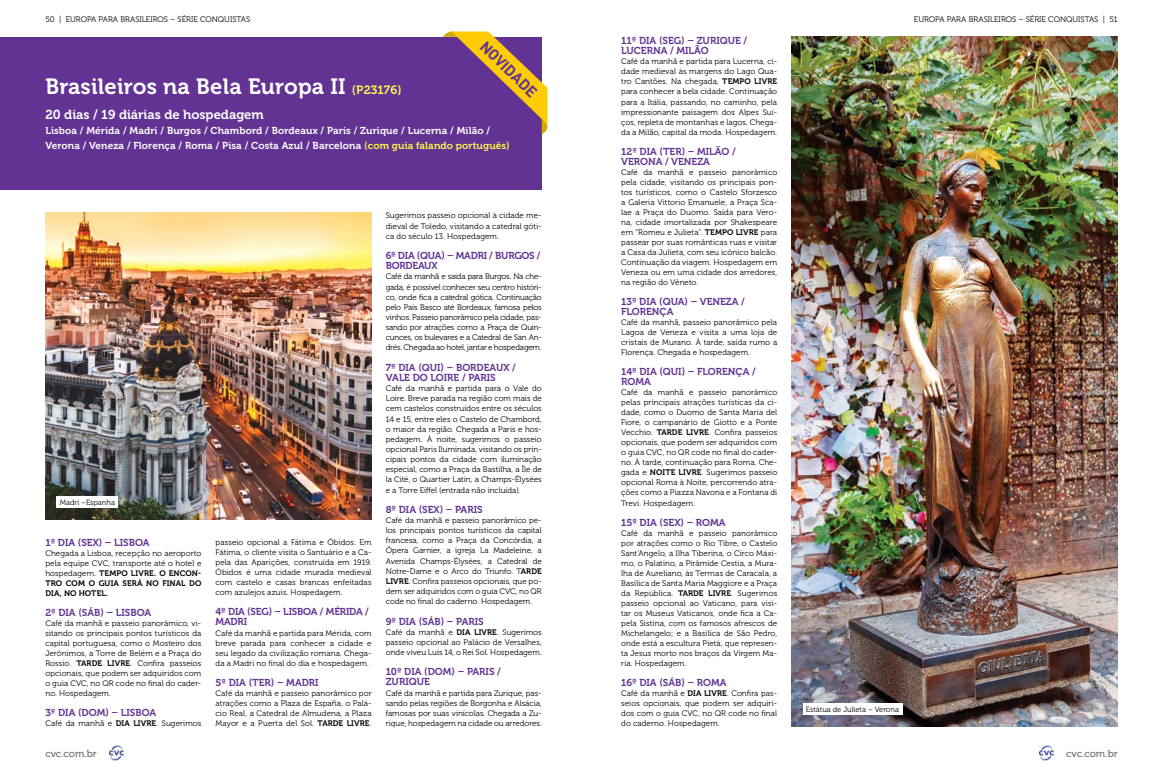
<style>
.page{position:relative;width:1163px;height:780px;background:#fff}
.page>*{position:absolute;margin:0;border:0;box-sizing:border-box;transform-origin:0 0}
.t1{font:22px "Museo 700";letter-spacing:.01em;color:#fff}
.t2{font:700 15.3px "DIN Pro";color:#623393}
.t3{font:13px "Museo 700";color:#fff}
.t4{font:10px/10px "Museo 700";color:#623393}
.t5{font:10px/15px "Museo 700";letter-spacing:.01em;color:#fff}
.t6{font:10px/10.1px "Museo 700";letter-spacing:-.025em;color:#623393}
.t7{font:10px/10.1px "Museo 700";letter-spacing:-.02em;color:#623393}
.t8{font:10px "Museo 500";color:#6d6e71}
.t9{font:8px/10px "Museo 300";letter-spacing:.01em;color:#000;text-align:justify}
.t10{font:8px/9.8px "Museo 700";letter-spacing:.015em;color:#000;text-align:justify}
.t11{font:7.5px "Museo 300";color:#000}
.s1{font-size:12px;color:#fff450}
.s2{color:#fff450}
.s3{font-family:"Museo 300"}
.s4{font-family:"Museo 700"}
</style>
<div class="page">
<div style="left:0;top:37px;width:541px;height:153px;background:#623393"></div>
<img style="left:109px;top:745px;width:14px;height:15px">
<img style="left:1039px;top:745px;width:14px;height:15px">
<svg style="left:442px;top:31px;width:105px;height:103px"></svg>
<img style="left:45px;top:212px;width:326px;height:307px">
<img style="left:791px;top:37px;width:326px;height:689px">
<div style="left:57px;top:496px;width:61px;height:11px;background:#fff"></div>
<div style="left:802px;top:702px;width:100px;height:12px;background:#fff"></div>
<p class="t9" style="left:45px;top:14px;width:206px">50 | EUROPA PARA BRASILEIROS – SÉRIE CONQUISTAS</p>
<p class="t9" style="left:913px;top:14px;width:205px">EUROPA PARA BRASILEIROS – SÉRIE CONQUISTAS | 51</p>
<h2 class="t2" style="left:489px;top:36px;width:74px;rotate:44deg">NOVIDADE</h2>
<h1 class="t1" style="left:45px;top:74px;width:358px">Brasileiros na Bela Europa II <span class="s1">(P23176)</span></h1>
<h3 class="t3" style="left:45px;top:107px;width:220px">20 dias / 19 diárias de hospedagem</h3>
<p class="t5" style="left:45px;top:123px;width:466px">Lisboa / Mérida / Madri / Burgos / Chambord / Bordeaux / Paris / Zurique / Lucerna / Milão /<br>Verona / Veneza / Florença / Roma / Pisa / Costa Azul / Barcelona <span class="s2">(com guia falando português)</span></p>
<p class="t11" style="left:60px;top:498px;width:57px">Madri –Espanha</p>
<p class="t4" style="left:45px;top:538px;width:106px">1º DIA (SEX) – LISBOA</p>
<p class="t9" style="left:45px;top:548px;width:157px">Chegada a Lisboa, recepção no aeroporto pela equipe CVC, transporte até o hotel e</p>
<p class="t10" style="left:45px;top:569px;width:157px"><span class="s3">hospedagem.</span> TEMPO LIVRE. O ENCON-TRO COM O GUIA SERÁ NO FINAL DO DIA, NO HOTEL.</p>
<p class="t4" style="left:45px;top:607px;width:107px">2º DIA (SÁB) – LISBOA</p>
<p class="t9" style="left:45px;top:618px;width:157px">Café da manhã e passeio panorâmico, vi&shy;sitando os principais pontos turísticos da capital portuguesa, como o Mosteiro dos Jerônimos, a Torre de Belém e a Praça do Rossio. <span class="s4">TARDE LIVRE</span>. Confira passeios opcionais, que podem ser adquiridos com o guia CVC, no QR code no final do cader&shy;no. Hospedagem.</p>
<p class="t4" style="left:45px;top:707px;width:112px">3º DIA (DOM) – LISBOA</p>
<p class="t9" style="left:45px;top:718px;width:157px">Café da manhã e <span class="s4">DIA LIVRE</span>. Sugerimos</p>
<p class="t9" style="left:215px;top:537px;width:157px">passeio opcional a Fátima e Óbidos. Em Fátima, o cliente visita o Santuário e a Ca&shy;pela das Aparições, construída em 1919.<br>Óbidos é uma cidade murada medieval com castelo e casas brancas enfeitadas com azulejos azuis. Hospedagem.</p>
<p class="t7" style="left:215px;top:607px;width:155px">4º DIA (SEG) – LISBOA / MÉRIDA /<br>MADRI</p>
<p class="t9" style="left:215px;top:627px;width:157px">Café da manhã e partida para Mérida, com breve parada para conhecer a cidade e seu legado da civilização romana. Chega&shy;da a Madri no final do dia e hospedagem.</p>
<p class="t4" style="left:215px;top:677px;width:105px">5º DIA (TER) – MADRI</p>
<p class="t9" style="left:215px;top:688px;width:157px">Café da manhã e passeio panorâmico por atrações como a Plaza de España, o Palá&shy;cio Real, a Catedral de Almudena, a Plaza Mayor e a Puerta del Sol. <span class="s4">TARDE LIVRE</span>.</p>
<p class="t9" style="left:386px;top:211px;width:157px">Sugerimos passeio opcional à cidade me&shy;dieval de Toledo, visitando a catedral góti&shy;ca do século 13. Hospedagem.</p>
<p class="t6" style="left:386px;top:251px;width:156px">6º DIA (QUA) – MADRI / BURGOS /<br>BORDEAUX</p>
<p class="t9" style="left:386px;top:272px;width:157px">Café da manhã e saída para Burgos. Na che&shy;gada, é possível conhecer seu centro históri&shy;co, onde fica a catedral gótica. Continuação pelo País Basco até Bordeaux, famosa pelos vinhos. Passeio panorâmico pela cidade, pas&shy;sando por atrações como a Praça de Quin&shy;cunces, os bulevares e a Catedral de San An&shy;drés. Chegada ao hotel, jantar e hospedagem.</p>
<p class="t4" style="left:386px;top:362px;width:132px">7º DIA (QUI) – BORDEAUX /<br>VALE DO LOIRE / PARIS</p>
<p class="t9" style="left:386px;top:383px;width:157px">Café da manhã e partida para o Vale do Loire. Breve parada na região com mais de cem castelos construídos entre os séculos 14 e 15, entre eles o Castelo de Chambord, o maior da região. Chegada a Paris e hos&shy;pedagem. À noite, sugerimos o passeio opcional Paris Iluminada, visitando os prin&shy;cipais pontos da cidade com iluminação especial, como a Praça da Bastilha, a Île de la Cité, o Quartier Latin, a Champs-Élysées e a Torre Eiffel (entrada não incluída).</p>
<p class="t4" style="left:386px;top:504px;width:98px">8º DIA (SEX) – PARIS</p>
<p class="t9" style="left:386px;top:515px;width:157px">Café da manhã e passeio panorâmico pe&shy;los principais pontos turísticos da capital francesa, como a Praça da Concórdia, a Ópera Garnier, a igreja La Madeleine, a Avenida Champs-Élysées, a Catedral de Notre-Dame e o Arco do Triunfo. T<span class="s4">ARDE LIVRE</span>. Confira passeios opcionais, que po&shy;dem ser adquiridos com o guia CVC, no QR code no final do caderno. Hospedagem.</p>
<p class="t4" style="left:386px;top:616px;width:99px">9º DIA (SÁB) – PARIS</p>
<p class="t9" style="left:386px;top:627px;width:157px">Café da manhã e <span class="s4">DIA LIVRE</span>. Sugerimos passeio opcional ao Palácio de Versalhes, onde viveu Luís 14, o Rei Sol. Hospedagem.</p>
<p class="t4" style="left:386px;top:667px;width:116px">10º DIA (DOM) – PARIS /<br>ZURIQUE</p>
<p class="t9" style="left:386px;top:688px;width:157px">Café da manhã e partida para Zurique, pas&shy;sando pelas regiões de Borgonha e Alsácia, famosas por suas vinícolas. Chegada a Zu&shy;rique, hospedagem na cidade ou arredores.</p>
<p class="t4" style="left:621px;top:36px;width:127px">11º DIA (SEG) – ZURIQUE /<br>LUCERNA / MILÃO</p>
<p class="t9" style="left:621px;top:57px;width:157px">Café da manhã e partida para Lucerna, ci&shy;dade medieval às margens do Lago Qua&shy;tro Cantões. Na chegada, <span class="s4">TEMPO LIVRE </span>para conhecer a bela cidade. Continuação para a Itália, passando, no caminho, pela impressionante paisagem dos Alpes Suí&shy;ços, repleta de montanhas e lagos. Chega&shy;da a Milão, capital da moda. Hospedagem.</p>
<p class="t4" style="left:621px;top:146px;width:116px">12º DIA (TER) – MILÃO /<br>VERONA / VENEZA</p>
<p class="t9" style="left:621px;top:167px;width:157px">Café da manhã e passeio panorâmico pela cidade, visitando os principais pon&shy;tos turísticos, como o Castelo Sforzesco a Galeria Vittorio Emanuele, a Praça Sca&shy;lae a Praça do Duomo. Saída para Vero&shy;na, cidade imortalizada por Shakespeare em “Romeu e Julieta”. <span class="s4">TEMPO LIVRE</span> para passear por suas românticas ruas e visitar a Casa da Julieta, com seu icônico balcão.<br>Continuação da viagem. Hospedagem em Veneza ou em uma cidade dos arredores, na região do Vêneto.</p>
<p class="t4" style="left:621px;top:297px;width:125px">13º DIA (QUA) – VENEZA /<br>FLORENÇA</p>
<p class="t9" style="left:621px;top:317px;width:157px">Café da manhã, passeio panorâmico pela Lagoa de Veneza e visita a uma loja de cristais de Murano. À tarde, saída rumo a Florença. Chegada e hospedagem.</p>
<p class="t4" style="left:621px;top:367px;width:136px">14º DIA (QUI) – FLORENÇA /<br>ROMA</p>
<p class="t9" style="left:621px;top:387px;width:157px">Café da manhã e passeio panorâmico pelas principais atrações turísticas da ci&shy;dade, como o Duomo de Santa Maria del Fiore, o campanário de Giotto e a Ponte Vecchio. <span class="s4">TARDE LIVRE</span>. Confira passeios opcionais, que podem ser adquiridos com o guia CVC, no QR code no final do cader&shy;no. À tarde, continuação para Roma. Che&shy;gada e <span class="s4">NOITE LIVRE</span>. Sugerimos passeio opcional Roma à Noite, percorrendo atra&shy;ções como a Piazza Navona e a Fontana di Trevi. Hospedagem.</p>
<p class="t4" style="left:621px;top:517px;width:106px">15º DIA (SEX) – ROMA</p>
<p class="t9" style="left:621px;top:528px;width:157px">Café da manhã e passeio panorâmico por atrações como o Rio Tibre, o Castelo Sant’Angelo, a Ilha Tiberina, o Circo Máxi&shy;mo, o Palatino, a Pirâmide Cestia, a Mura&shy;lha de Aureliano, às Termas de Caracala, a Basílica de Santa Maria Maggiore e a Praça da República. <span class="s4">TARDE LIVRE</span>. Sugerimos passeio opcional ao Vaticano, para visi&shy;tar os Museus Vaticanos, onde fica a Ca&shy;pela Sistina, com os famosos afrescos de Michelangelo; e a Basílica de São Pedro, onde está a escultura Pietà, que represen&shy;ta Jesus morto nos braços da Virgem Ma&shy;ria. Hospedagem.</p>
<p class="t4" style="left:621px;top:677px;width:107px">16º DIA (SÁB) – ROMA</p>
<p class="t9" style="left:621px;top:688px;width:157px">Café da manhã e <span class="s4">DIA LIVRE</span>. Confira pas&shy;seios opcionais, que podem ser adquiri&shy;dos com o guia CVC, no QR code no final do caderno. Hospedagem.</p>
<p class="t11" style="left:805px;top:705px;width:95px">Estátua de Julieta – Verona</p>
<p class="t8" style="left:45px;top:747px;width:53px">cvc.com.br</p>
<p class="t8" style="left:1066px;top:747px;width:53px">cvc.com.br</p>
</div>
